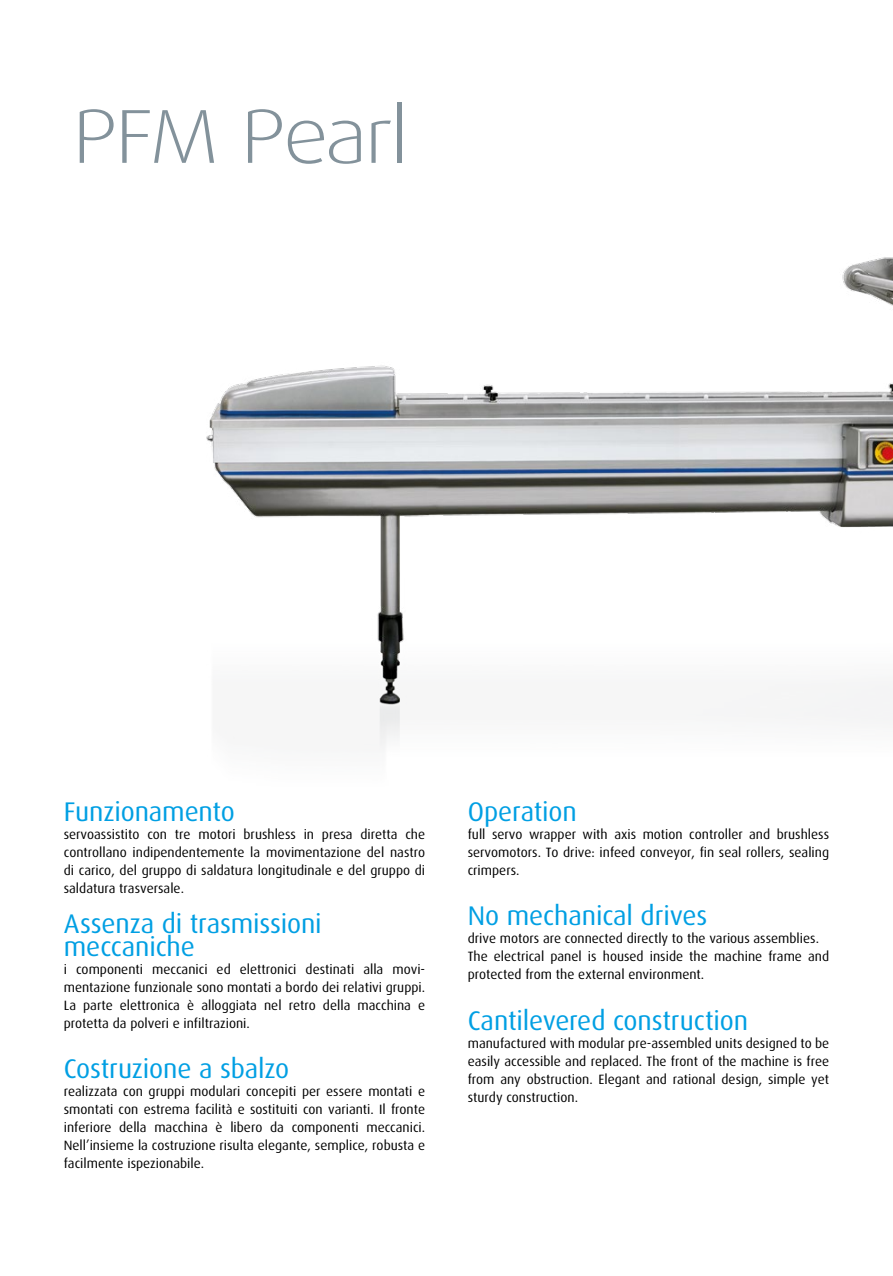
<style>
.page{position:relative;width:893px;height:1276px;background:#fff}
.page>*{position:absolute;margin:0;border:0;box-sizing:border-box;transform-origin:0 0}
.t1{font:300 76.5px "Dax Wide";letter-spacing:-.02em;color:#83929b}
.t2{font:27px/22.5px "Dax";letter-spacing:-.005em;color:#009fe3}
.t3{font:13.5px/18px "Dax";color:#000;text-align:justify}
</style>
<div class="page">
<img style="left:206px;top:257px;width:687px;height:493px">
<h1 class="t1" style="left:73px;top:94px;width:337px">PFM Pearl</h1>
<h2 class="t2" style="left:64px;top:800px;width:172px">Funzionamento</h2>
<p class="t3" style="left:64px;top:825px;width:363px">servoassistito con tre motori brushless in presa diretta che controllano indipendentemente la movimentazione del nastro di carico, del gruppo di saldatura longitudinale e del gruppo di saldatura trasversale.</p>
<h2 class="t2" style="left:64px;top:913px;width:259px">Assenza di trasmissioni meccaniche</h2>
<p class="t3" style="left:64px;top:960px;width:363px">i componenti meccanici ed elettronici destinati alla movi&shy;mentazione funzionale sono montati a bordo dei relativi gruppi.<br>La parte elettronica è alloggiata nel retro della macchina e protetta da polveri e infiltrazioni.</p>
<h2 class="t2" style="left:64px;top:1058px;width:227px">Costruzione a sbalzo</h2>
<p class="t3" style="left:64px;top:1083px;width:363px">realizzata con gruppi modulari concepiti per essere montati e smontati con estrema facilità e sostituiti con varianti. Il fronte inferiore della macchina è libero da componenti meccanici.<br>Nell’insieme la costruzione risulta elegante, semplice, robusta e facilmente ispezionabile.</p>
<h2 class="t2" style="left:468px;top:800px;width:111px">Operation</h2>
<p class="t3" style="left:468px;top:825px;width:363px">full servo wrapper with axis motion controller and brushless servomotors. To drive: infeed conveyor, fin seal rollers, sealing crimpers.</p>
<h2 class="t2" style="left:468px;top:905px;width:241px">No mechanical drives</h2>
<p class="t3" style="left:468px;top:930px;width:363px;text-align:left">drive motors are connected directly to the various assemblies.<br>The electrical panel is housed inside the machine frame and protected from the external environment.</p>
<h2 class="t2" style="left:468px;top:1009px;width:282px">Cantilevered construction</h2>
<p class="t3" style="left:468px;top:1034px;width:363px">manufactured with modular pre-assembled units designed to be easily accessible and replaced. The front of the machine is free from any obstruction. Elegant and rational design, simple yet sturdy construction.</p>
</div>
